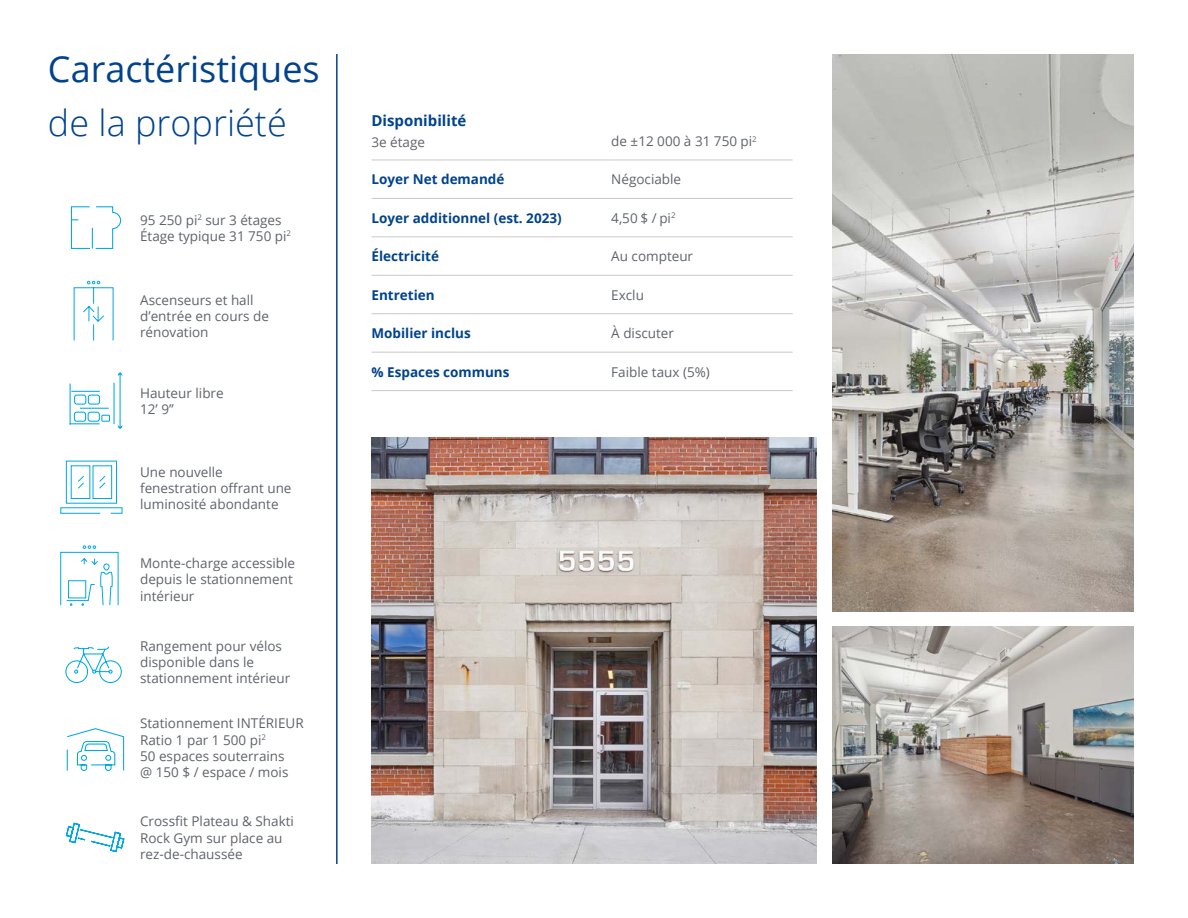
<style>
.page{position:relative;width:1188px;height:918px;background:#fff}
.page>*{position:absolute;margin:0;border:0;box-sizing:border-box;transform-origin:0 0}
.t1{font:36px "Open Sans";color:#00438c}
.t2{font:300 36px "Open Sans";color:#00438c}
.t3{font:700 15px "Open Sans";color:#00438c}
.t4{font:13.5px/16.2px "Open Sans";color:#5f636a}
.t5{font:700 13.5px "Open Sans";color:#00438c}
</style>
<div class="page">
<img style="left:833px;top:627px;width:301px;height:237px">
<img style="left:372px;top:437px;width:445px;height:427px">
<hr style="left:372px;top:160px;width:239px;height:1px;background:#c7c9c8">
<hr style="left:372px;top:198px;width:239px;height:1px;background:#c7c9c8">
<hr style="left:611px;top:160px;width:182px;height:1px;background:#c7c9c8">
<hr style="left:611px;top:198px;width:182px;height:1px;background:#c7c9c8">
<hr style="left:372px;top:236px;width:239px;height:1px;background:#c7c9c8">
<hr style="left:611px;top:236px;width:182px;height:1px;background:#c7c9c8">
<hr style="left:372px;top:275px;width:239px;height:1px;background:#c7c9c8">
<hr style="left:611px;top:275px;width:182px;height:1px;background:#c7c9c8">
<hr style="left:372px;top:313px;width:239px;height:1px;background:#c7c9c8">
<hr style="left:611px;top:313px;width:182px;height:1px;background:#c7c9c8">
<hr style="left:372px;top:352px;width:239px;height:1px;background:#c7c9c8">
<hr style="left:611px;top:352px;width:182px;height:1px;background:#c7c9c8">
<hr style="left:372px;top:390px;width:239px;height:1px;background:#c7c9c8">
<hr style="left:611px;top:390px;width:182px;height:1px;background:#c7c9c8">
<img style="left:833px;top:54px;width:301px;height:557px">
<hr style="left:336px;top:54px;width:2px;height:810px;background:#00438c">
<svg style="left:71px;top:206px;width:51px;height:43px"></svg>
<svg style="left:73px;top:280px;width:41px;height:61px"></svg>
<hr style="left:70px;top:384px;width:1px;height:41px;background:#00a8e4">
<hr style="left:114px;top:383px;width:1px;height:41px;background:#00a8e4">
<hr style="left:120px;top:374px;width:1px;height:54px;background:#00a8e4">
<svg style="left:69px;top:390px;width:41px;height:35px"></svg>
<svg style="left:117px;top:372px;width:6px;height:5px"></svg>
<svg style="left:117px;top:424px;width:6px;height:5px"></svg>
<svg style="left:65px;top:646px;width:57px;height:37px"></svg>
<svg style="left:66px;top:728px;width:59px;height:43px"></svg>
<svg style="left:60px;top:460px;width:63px;height:54px"></svg>
<svg style="left:60px;top:545px;width:59px;height:61px"></svg>
<svg style="left:65px;top:822px;width:60px;height:31px"></svg>
<h1 class="t1" style="left:48px;top:44px;width:273px">Caractéristiques</h1>
<h1 class="t2" style="left:48px;top:98px;width:240px">de la propriété</h1>
<p class="t4" style="left:140px;top:211px;width:152px">95 250 pi<sup>2</sup> sur 3 étages<br>Étage typique 31 750 pi<sup>2</sup></p>
<p class="t4" style="left:140px;top:292px;width:130px">Ascenseurs et hall d’entrée en cours de rénovation</p>
<p class="t4" style="left:140px;top:384px;width:85px">Hauteur libre<br>12’ 9’’</p>
<p class="t4" style="left:140px;top:463px;width:153px">Une nouvelle fenestration offrant une luminosité abondante</p>
<p class="t4" style="left:140px;top:555px;width:157px">Monte-charge accessible depuis le stationnement intérieur</p>
<p class="t4" style="left:140px;top:637px;width:152px">Rangement pour vélos disponible dans le stationnement intérieur</p>
<p class="t4" style="left:140px;top:715px;width:165px">Stationnement INTÉRIEUR<br>Ratio 1 par 1 500 pi<sup>2<br></sup>50 espaces souterrains<br>@ 150 $ / espace / mois</p>
<p class="t4" style="left:140px;top:813px;width:155px">Crossfit Plateau &amp; Shakti<br>Rock Gym sur place au rez-de-chaussée</p>
<p class="t3" style="left:372px;top:110px;width:96px">Disponibilité</p>
<p class="t4" style="left:372px;top:134px;width:55px">3e étage</p>
<p class="t4" style="left:611px;top:133px;width:147px">de ±12 000 à 31 750 pi<sup>2</sup></p>
<p class="t5" style="left:372px;top:170px;width:134px">Loyer Net demandé</p>
<p class="t4" style="left:611px;top:171px;width:71px">Négociable</p>
<p class="t5" style="left:372px;top:208px;width:192px">Loyer additionnel (est. 2023)</p>
<p class="t4" style="left:611px;top:209px;width:66px">4,50 $ / pi<sup>2</sup></p>
<p class="t5" style="left:372px;top:247px;width:69px">Électricité</p>
<p class="t4" style="left:611px;top:248px;width:83px">Au compteur</p>
<p class="t5" style="left:372px;top:285px;width:65px">Entretien</p>
<p class="t4" style="left:611px;top:286px;width:34px">Exclu</p>
<p class="t5" style="left:372px;top:324px;width:101px">Mobilier inclus</p>
<p class="t4" style="left:611px;top:325px;width:64px">À discuter</p>
<p class="t5" style="left:372px;top:362px;width:140px">% Espaces communs</p>
<p class="t4" style="left:611px;top:363px;width:100px">Faible taux (5%)</p>
</div>
